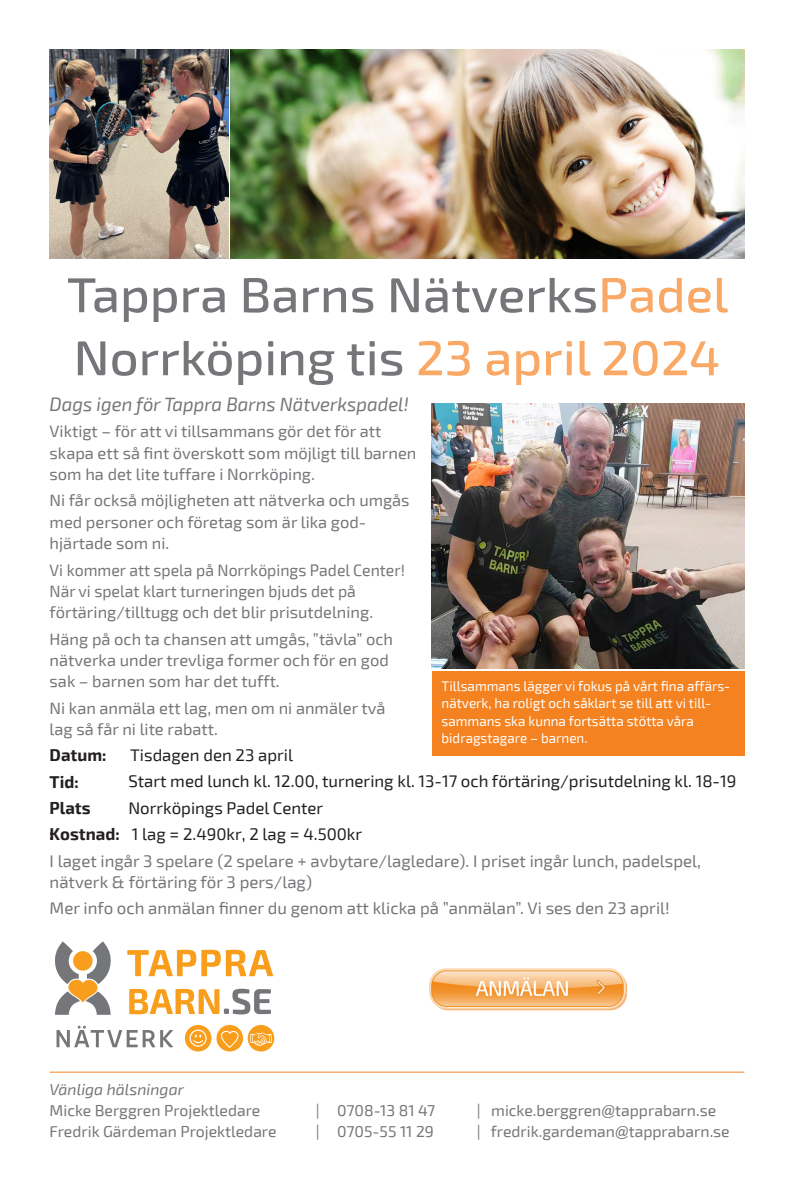
<style>
.page{position:relative;width:794px;height:1191px;background:#fff}
.page>*{position:absolute;margin:0;border:0;box-sizing:border-box;transform-origin:0 0}
.t1{font:500 49px/63px "Exo 2";color:#757679;scale:1.04 1}
.t2{font:italic 19.25px "Exo 2";color:#757679;scale:.96 1}
.t3{font:16.8px/26.2px "Exo 2";color:#757679}
.t4{font:16.8px "Exo 2";color:#231f20}
.t5{font:700 16.8px "Exo 2";color:#231f20}
.t6{font:16.45px/21.3px "Exo 2";color:#757679}
.t7{font:16.45px/21.3px "Exo 2";color:#757679;scale:.96 1}
.t8{font:15.75px "Exo 2";color:#757679}
.t9{font:italic 15.75px "Exo 2";color:#757679}
.t10{font:14px/17.5px "Exo 2";color:#fff;scale:.96 1}
.s1{color:#f9a865}
.s2{font-weight:700}
.s3{font-family:"Dax";font-weight:700}
</style>
<div class="page">
<img style="left:231px;top:50px;width:513px;height:208px">
<img style="left:50px;top:50px;width:178px;height:208px">
<img style="left:432px;top:403px;width:312px;height:265px">
<svg style="left:127px;top:949px;width:146px;height:27px"></svg>
<svg style="left:129px;top:988px;width:142px;height:26px"></svg>
<svg style="left:55px;top:941px;width:56px;height:73px"></svg>
<svg style="left:57px;top:1025px;width:116px;height:22px"></svg>
<div style="left:185px;top:1025px;width:26px;height:26px;background:#f89e1c;border-radius:50%"></div>
<svg style="left:189px;top:1029px;width:18px;height:17px"></svg>
<div style="left:216px;top:1025px;width:27px;height:26px;background:#f89e1c;border-radius:50%"></div>
<svg style="left:219px;top:1030px;width:21px;height:18px"></svg>
<div style="left:248px;top:1025px;width:26px;height:26px;background:#f89e1c;border-radius:50%"></div>
<svg style="left:250px;top:1032px;width:22px;height:14px"></svg>
<div style="left:432px;top:671px;width:312px;height:84px;background:#f58220"></div>
<hr style="left:50px;top:1071px;width:694px;height:1px;background:#f58220">
<img style="left:429px;top:968px;width:199px;height:43px">
<h1 class="t1" style="left:67px;top:264px;width:637px">Tappra Barns Nätverks<span class="s1">Padel<br></span>Norrköping tis <span class="s1">23 april 2024</span></h1>
<p class="t2" style="left:50px;top:393px;width:375px">Dags igen för Tappra Barns Nätverkspadel!</p>
<p class="t6" style="left:50px;top:421px;width:368px">Viktigt – för att vi tillsammans gör det för att skapa ett så fint överskott som möjligt till barnen som ha det lite tuffare i Norrköping.</p>
<p class="t6" style="left:50px;top:490px;width:361px">Ni får också möjligheten att nätverka och umgås med personer och företag som är lika god&shy;hjärtade som ni.</p>
<p class="t7" style="left:50px;top:559px;width:372px">Vi kommer att spela på Norrköpings Padel Center!<br>När vi spelat klart turneringen bjuds det på förtäring/tilltugg och det blir prisutdelning.</p>
<p class="t6" style="left:50px;top:628px;width:345px">Häng på och ta chansen att umgås, ”tävla” och nätverka under trevliga former och för en god sak – barnen som har det tufft.</p>
<p class="t6" style="left:50px;top:697px;width:337px">Ni kan anmäla ett lag, men om ni anmäler två lag så får ni lite rabatt.</p>
<p class="t5" style="left:50px;top:745px;width:58px">Datum:</p>
<p class="t4" style="left:130px;top:745px;width:164px">Tisdagen den 23 april</p>
<p class="t4" style="left:128px;top:771px;width:609px">Start med lunch kl. 12.00, turnering kl. 13-17 och förtäring/prisutdelning kl. 18-19</p>
<p class="t4" style="left:128px;top:798px;width:196px">Norrköpings Padel Center</p>
<p class="t4" style="left:50px;top:824px;width:314px"><span class="s2">Kostnad:</span> 1 lag = 2.490kr, 2 lag = 4.500kr</p>
<p class="t3" style="left:50px;top:848px;width:653px">I laget ingår 3 spelare (2 spelare + avbytare/lagledare). I priset ingår lunch, padelspel,</p>
<p class="t3" style="left:50px;top:869px;width:621px">nätverk &amp; förtäring för 3 pers/lag)<br>Mer info och anmälan finner du genom att klicka på ”anmälan”. Vi ses den 23 april!</p>
<p class="t10" style="left:441px;top:677px;width:302px">Tillsammans lägger vi fokus på vårt fina affärs&shy;nätverk, ha roligt och såklart se till att vi till&shy;sammans ska kunna fortsätta stötta våra bidragstagare – barnen.</p>
<p class="t9" style="left:50px;top:1079px;width:136px">Vänliga hälsningar</p>
<p class="t8" style="left:50px;top:1100px;width:212px">Micke Berggren Projektledare</p>
<p class="t8" style="left:316px;top:1100px;width:121px">| 0708-13 81 47</p>
<p class="t8" style="left:477px;top:1100px;width:241px">| micke.berggren<span class="s3">@</span>tapprabarn.se</p>
<p class="t8" style="left:50px;top:1121px;width:228px">Fredrik Gärdeman Projektledare</p>
<p class="t8" style="left:316px;top:1121px;width:120px">| 0705-55 11 29</p>
<p class="t8" style="left:477px;top:1121px;width:254px">| fredrik.gardeman<span class="s3">@</span>tapprabarn.se</p>
</div>
